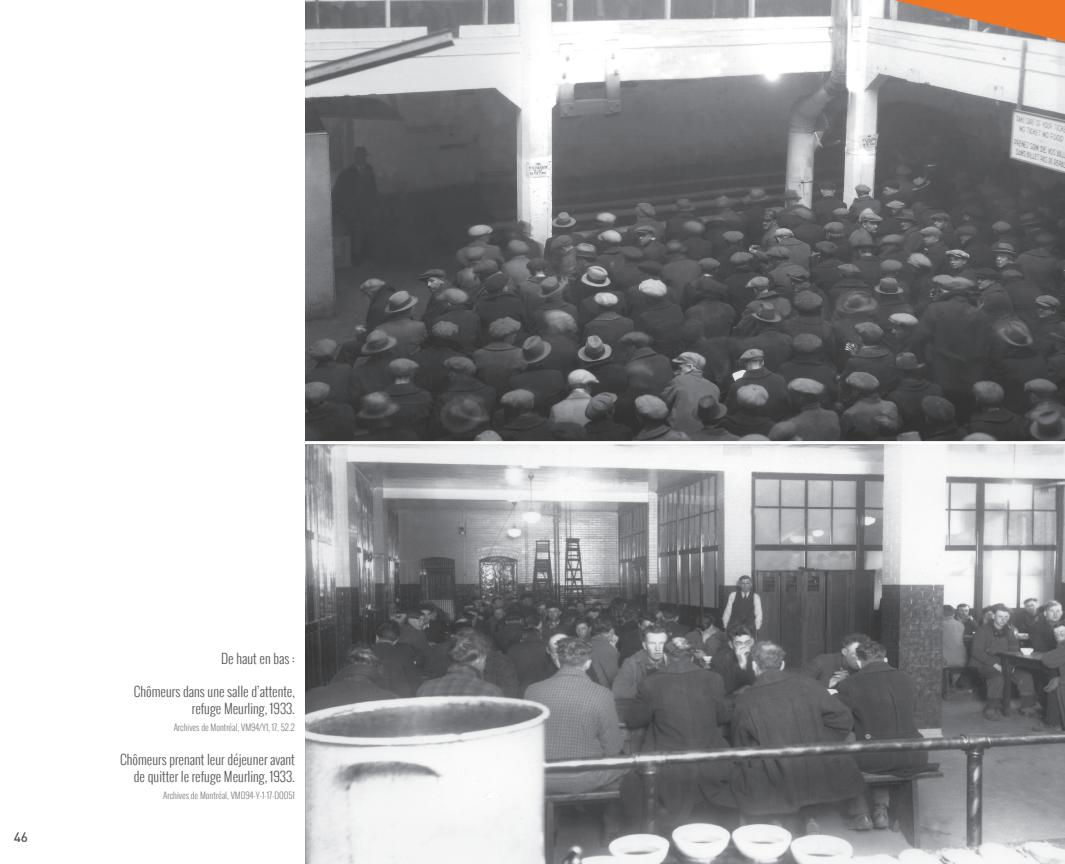
<style>
.page{position:relative;width:1065px;height:864px;background:#fff}
.page>*{position:absolute;margin:0;border:0;box-sizing:border-box;transform-origin:0 0}
.t1{font:300 13.5px/16.8px "Oswald";color:#57585a;text-align:right}
.t2{font:500 13.5px "DIN";color:#57585a}
.t3{font:300 9px "Oswald";color:#808285}
</style>
<div class="page">
<img style="left:306px;top:0;width:758px;height:864px">
<hr style="left:275px;top:441px;width:789px;height:3px;background:#fff">
<svg style="left:893px;top:0;width:171px;height:256px"></svg>
<p class="t2" style="left:14px;top:829px;width:16px">46</p>
<p class="t1" style="left:221px;top:649px;width:75px">De haut en bas :</p>
<p class="t1" style="left:134px;top:683px;width:163px">Chômeurs dans une salle d’attente, refuge Meurling, 1933.</p>
<p class="t3" style="left:174px;top:721px;width:123px">Archives de Montréal, VM94/Y1, 17, 52.2</p>
<p class="t1" style="left:120px;top:751px;width:176px">Chômeurs prenant leur déjeuner avant de quitter le refuge Meurling, 1933.</p>
<p class="t3" style="left:163px;top:788px;width:133px">Archives de Montréal, VM094-Y-1-17-D0051</p>
</div>
